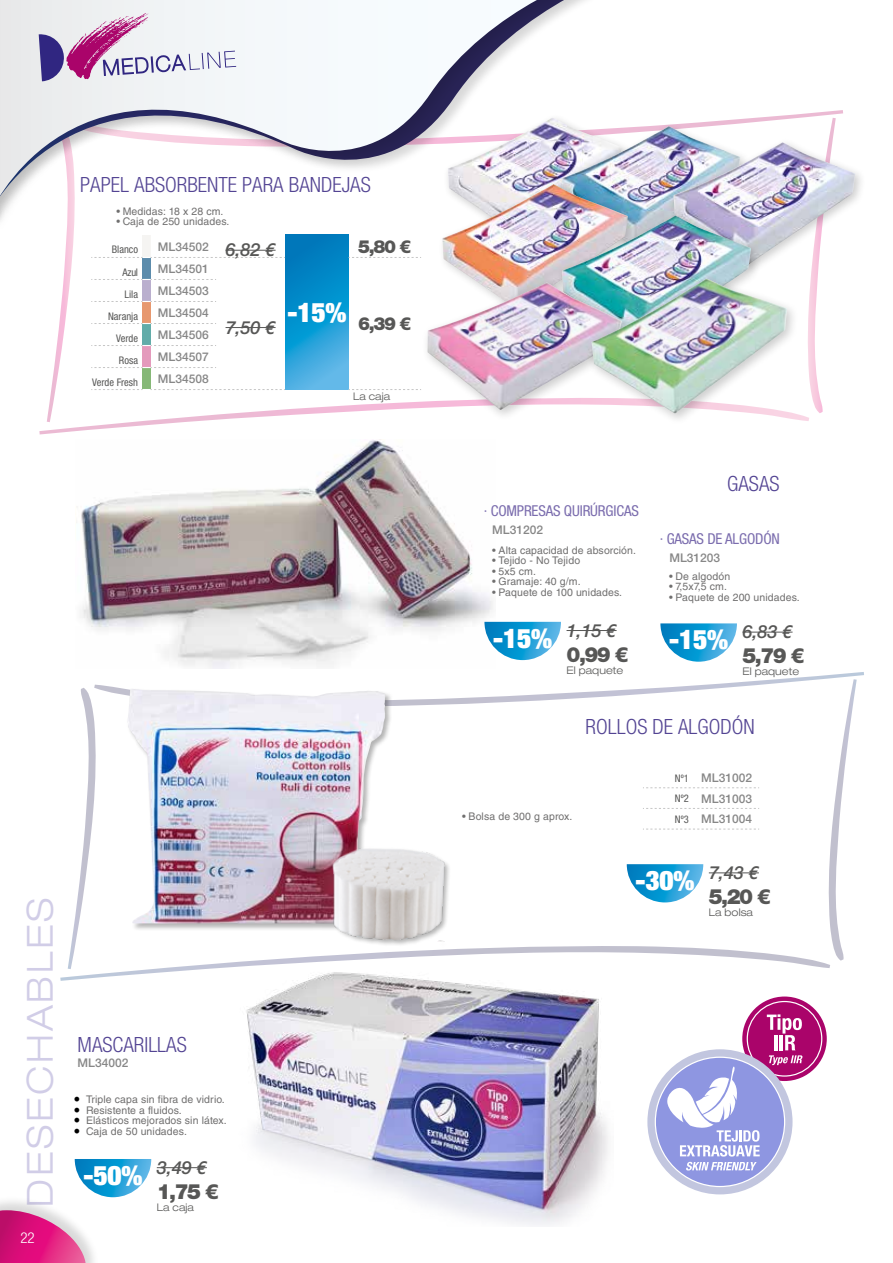
<style>
.page{position:relative;width:893px;height:1263px;background:#fff}
.page>*{position:absolute;margin:0;border:0;box-sizing:border-box;transform-origin:0 0}
.t1{font:300 expanded 36px "Helvetica Neue";letter-spacing:.075em;color:#d1cde7}
.t2{font:900 expanded 27px "Helvetica Neue";color:#fff}
.t3{font:300 condensed 21px "Helvetica Neue";color:#534493}
.t4{font:900 21px "Helvetica Neue";letter-spacing:-.075em;color:#575756}
.t5{font:italic 500 18px "Helvetica Neue";color:#575756}
.t6{font:900 18px "Helvetica Neue";color:#575756}
.t7{font:condensed 15px "Helvetica Neue";letter-spacing:-.01em;color:#7b6dae}
.t8{font:300 condensed 15px "Helvetica Neue";color:#fff}
.t9{font:500 12px/20.7px "Helvetica Neue";color:#878787;text-align:justify}
.t10{font:10.5px "Helvetica LT Std";letter-spacing:.01em;color:#706f6f}
.t11{font:condensed 10.5px "Helvetica Neue";color:#575756}
.t12{font:300 expanded 10.5px "Helvetica Neue";letter-spacing:.005em;color:#575756}
.s1{font-style:italic;font-size:18px;color:#575756}
.s2{font-family:"Minion Pro";font-size:18px;color:#000}
.s3{font-weight:900;font-style:normal;font-stretch:expanded;font-size:27px;color:#fff}
.s4{font-weight:400;font-stretch:condensed;font-size:10.5px;color:#575756}
</style>
<div class="page">
<div style="left:0;top:1195px;width:99px;height:68px;background:#000;opacity:.15"></div>
<svg style="left:0;top:1210px;width:92px;height:53px"></svg>
<svg style="left:0;top:0;width:585px;height:212px"></svg>
<div style="left:0;top:202px;width:5px;height:62px;background:#000;opacity:.15"></div>
<svg style="left:0;top:193px;width:2px;height:58px"></svg>
<svg style="left:39px;top:13px;width:197px;height:68px"></svg>
<img style="left:76px;top:439px;width:419px;height:229px">
<svg style="left:60px;top:672px;width:804px;height:309px"></svg>
<hr style="left:709px;top:872px;width:50px;height:1px;background:#575756">
<div style="left:126px;top:687px;width:268px;height:244px;background:#000;opacity:.3"></div>
<img style="left:128px;top:689px;width:258px;height:234px">
<div style="left:332px;top:846px;width:119px;height:103px;background:#000;opacity:.3"></div>
<img style="left:330px;top:844px;width:114px;height:97px">
<div style="left:669px;top:137px;width:198px;height:139px;background:#000;opacity:.2"></div>
<img style="left:843px;top:142px;width:12px;height:124px">
<img style="left:39px;top:110px;width:804px;height:324px">
<hr style="left:226px;top:250px;width:50px;height:1px;background:#575756">
<hr style="left:226px;top:327px;width:50px;height:1px;background:#575756">
<svg style="left:484px;top:622px;width:77px;height:38px"></svg>
<hr style="left:567px;top:630px;width:50px;height:1px;background:#575756">
<svg style="left:660px;top:623px;width:77px;height:39px"></svg>
<hr style="left:742px;top:632px;width:50px;height:1px;background:#575756">
<img style="left:230px;top:965px;width:384px;height:260px">
<div style="left:742px;top:996px;width:85px;height:85px;background:#aa046a;border-radius:50%"></div>
<svg style="left:767px;top:1014px;width:36px;height:51px"></svg>
<div style="left:747px;top:1001px;width:75px;height:75px;border:1px solid #fff;border-radius:50%"></div>
<div style="left:647px;top:1049px;width:145px;height:145px;background:#c2c6df;border-radius:50%"></div>
<div style="left:655px;top:1057px;width:130px;height:129px;background:#8e96e1;border-radius:50%"></div>
<svg style="left:686px;top:1162px;width:71px;height:8px"></svg>
<svg style="left:666px;top:1066px;width:94px;height:90px"></svg>
<svg style="left:75px;top:1159px;width:76px;height:38px"></svg>
<hr style="left:157px;top:1167px;width:50px;height:1px;background:#575756">
<h3 class="t3" style="left:80px;top:173px;width:292px">PAPEL ABSORBENTE PARA BANDEJAS</h3>
<p class="t10" style="left:116px;top:205px;width:109px">• Medidas: 18 x 28 cm.</p>
<p class="t10" style="left:116px;top:215px;width:115px">• Caja de 250 unidades.</p>
<p class="t11" style="left:112px;top:243px;width:28px">Blanco</p>
<p class="t9" style="left:158px;top:236px;width:119px">ML34502 <span class="s1">6,82 €</span></p>
<p class="t11" style="left:123px;top:266px;width:17px">Azul</p>
<p class="t9" style="left:158px;top:258px;width:52px">ML34501</p>
<h3 class="t6" style="left:358px;top:236px;width:55px">5,80 €</h3>
<p class="t11" style="left:124px;top:288px;width:15px">Lila</p>
<p class="t9" style="left:158px;top:280px;width:52px">ML34503</p>
<p class="t11" style="left:108px;top:310px;width:31px">Naranja</p>
<p class="t9" style="left:158px;top:302px;width:52px">ML34504</p>
<p class="t11" style="left:116px;top:332px;width:23px">Verde</p>
<p class="t9" style="left:158px;top:324px;width:52px">ML34506</p>
<p class="t11" style="left:119px;top:354px;width:21px">Rosa</p>
<p class="t9" style="left:158px;top:346px;width:52px">ML34507</p>
<p class="t11" style="left:92px;top:376px;width:47px">Verde Fresh</p>
<p class="t9" style="left:158px;top:368px;width:52px">ML34508</p>
<h2 class="t2" style="left:287px;top:295px;width:61px">-15%</h2>
<h3 class="t5" style="left:226px;top:316px;width:52px">7,50 €</h3>
<h3 class="t6" style="left:358px;top:313px;width:55px">6,39 €</h3>
<p class="t12" style="left:353px;top:390px;width:39px">La caja</p>
<h1 class="t1" style="left:19px;top:1207px;width:311px;rotate:-90deg">DESECHABLES</h1>
<h3 class="t8" style="left:20px;top:1229px;width:16px">22</h3>
<h3 class="t3" style="left:78px;top:1033px;width:111px">MASCARILLAS</h3>
<p class="t9" style="left:78px;top:1053px;width:52px">ML34002</p>
<p class="t10" style="left:73px;top:1093px;width:153px"><span class="s2">•</span> Triple capa sin fibra de vidrio.</p>
<p class="t10" style="left:73px;top:1104px;width:110px"><span class="s2">•</span> Resistente a fluidos.</p>
<p class="t10" style="left:73px;top:1114px;width:155px"><span class="s2">•</span> Elásticos mejorados sin látex.</p>
<p class="t10" style="left:73px;top:1125px;width:115px"><span class="s2">•</span> Caja de 50 unidades.</p>
<h3 class="t5" style="left:83px;top:1156px;width:125px"><span class="s3">-50%</span> 3,49 €</h3>
<h3 class="t4" style="left:157px;top:1179px;width:64px">1,75 €</h3>
<p class="t12" style="left:157px;top:1201px;width:39px">La caja</p>
<h3 class="t7" style="left:484px;top:502px;width:157px">· COMPRESAS QUIRÚRGICAS</h3>
<p class="t9" style="left:492px;top:519px;width:52px">ML31202</p>
<p class="t10" style="left:492px;top:544px;width:145px">• Alta capacidad de absorción.</p>
<p class="t10" style="left:492px;top:554px;width:89px">• Tejido - No Tejido</p>
<p class="t10" style="left:492px;top:565px;width:45px">• 5x5 cm.</p>
<p class="t10" style="left:492px;top:575px;width:90px">• Gramaje: 40 g/m.</p>
<p class="t10" style="left:492px;top:586px;width:132px">• Paquete de 100 unidades.</p>
<h3 class="t5" style="left:493px;top:619px;width:125px"><span class="s3">-15%</span> 1,15 €</h3>
<h3 class="t4" style="left:567px;top:641px;width:64px">0,99 €</h3>
<p class="t12" style="left:567px;top:664px;width:58px">El paquete</p>
<h3 class="t3" style="left:727px;top:472px;width:54px">GASAS</h3>
<h3 class="t7" style="left:660px;top:530px;width:122px">· GASAS DE ALGODÓN</h3>
<p class="t9" style="left:669px;top:548px;width:52px">ML31203</p>
<p class="t10" style="left:669px;top:570px;width:63px">• De algodón</p>
<p class="t10" style="left:669px;top:580px;width:59px">• 7,5x7,5 cm.</p>
<p class="t10" style="left:669px;top:591px;width:132px">• Paquete de 200 unidades.</p>
<h3 class="t5" style="left:669px;top:621px;width:125px"><span class="s3">-15%</span> 6,83 €</h3>
<h3 class="t4" style="left:742px;top:643px;width:64px">5,79 €</h3>
<p class="t12" style="left:742px;top:665px;width:58px">El paquete</p>
<p class="t10" style="left:462px;top:810px;width:112px">• Bolsa de 300 g aprox.</p>
<h3 class="t3" style="left:586px;top:714px;width:171px">ROLLOS DE ALGODÓN</h3>
<p class="t9" style="left:675px;top:767px;width:79px"><span class="s4">Nº1</span> ML31002<br><span class="s4">Nº2</span> ML31003<br><span class="s4">Nº3</span> ML31004</p>
<h3 class="t5" style="left:635px;top:862px;width:125px"><span class="s3">-30%</span> 7,43 €</h3>
<h3 class="t4" style="left:709px;top:884px;width:64px">5,20 €</h3>
<p class="t12" style="left:709px;top:906px;width:46px">La bolsa</p>
</div>
